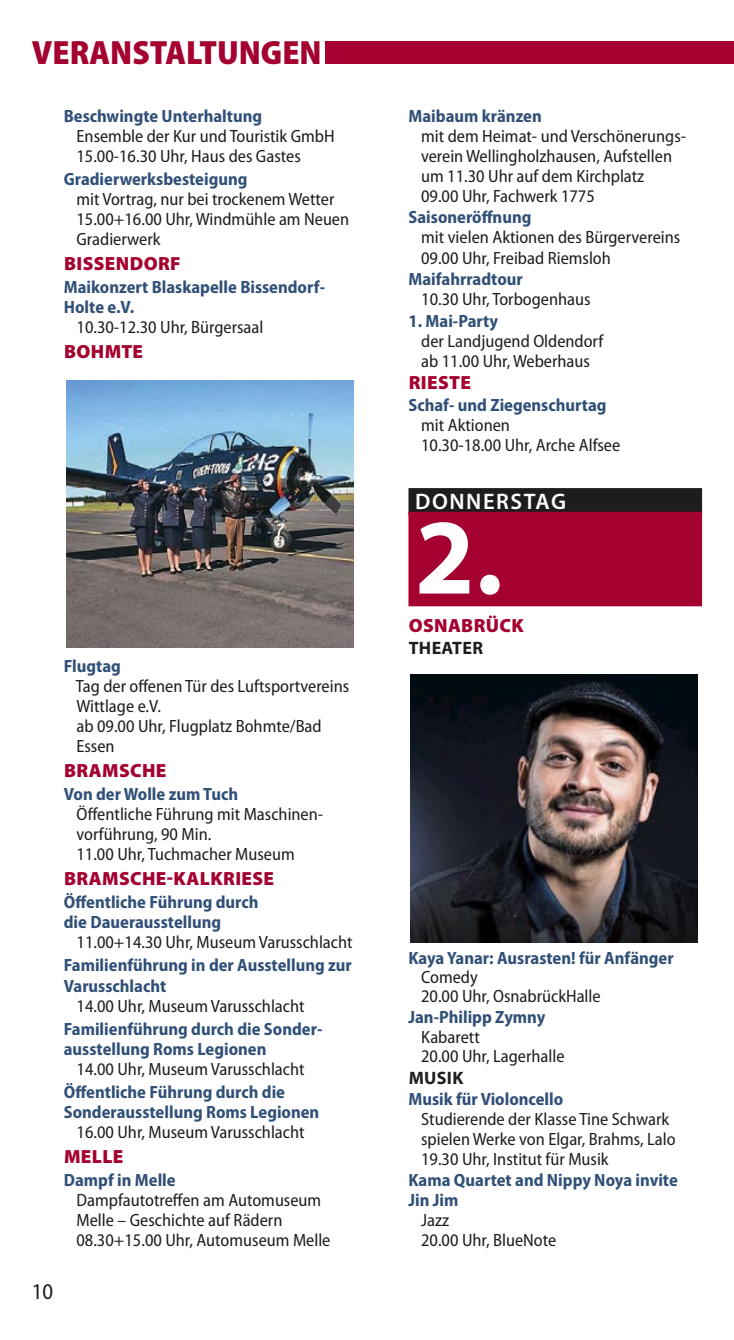
<style>
.page{position:relative;width:734px;height:1340px;background:#fff}
.page>*{position:absolute;margin:0;border:0;box-sizing:border-box;transform-origin:0 0}
.t1{font:700 108px "Myriad Pro";color:#fff}
.t2{font:900 semi-condensed 33.75px "Myriad Pro";color:#a40030}
.t3{font:600 22.5px "Myriad Pro";letter-spacing:.07em;color:#fff}
.t4{font:semi-condensed 22.5px "Myriad Pro";color:#1d1d1c}
.t5{font:900 19.12px "Myriad Pro";letter-spacing:.02em;color:#a40030}
.t6{font:700 18px "Myriad Pro";letter-spacing:.02em;color:#1d1d1c}
.t7{font:semi-condensed 17.78px/20px "Myriad Pro";color:#1d1d1c}
.t8{font:700 semi-condensed 17.78px/19.3px "Myriad Pro";color:#315077}
.s1{font-weight:700;color:#315077}
.s2{font-weight:400;color:#1d1d1c}
</style>
<div class="page">
<div style="left:408px;top:488px;width:294px;height:27px;background:#1d1d1c"></div>
<div style="left:408px;top:512px;width:294px;height:94px;background:#a40030"></div>
<img style="left:66px;top:381px;width:287px;height:266px">
<img style="left:410px;top:674px;width:287px;height:268px">
<div style="left:325px;top:41px;width:408px;height:23px;background:#a40030"></div>
<p class="t2" style="left:32px;top:40px;width:291px">VERANSTALTUNGEN</p>
<p class="t7" style="left:76px;top:107px;width:259px;text-indent:-13px"><span class="s1">Beschwingte Unterhaltung<br></span>Ensemble der Kur und Touristik GmbH<br>15.00-16.30 Uhr, Haus des Gastes</p>
<p class="t7" style="left:76px;top:171px;width:274px;text-indent:-13px"><span class="s1">Gradierwerksbesteigung<br></span>mit Vortrag, nur bei trockenem Wetter<br>15.00+16.00 Uhr, Windmühle am Neuen<br>Gradierwerk</p>
<p class="t5" style="left:64px;top:252px;width:118px">BISSENDORF</p>
<p class="t8" style="left:64px;top:279px;width:263px">Maikonzert Blaskapelle Bissendorf-</p>
<p class="t8" style="left:64px;top:299px;width:72px">Holte e.V.</p>
<p class="t7" style="left:77px;top:319px;width:188px">10.30-12.30 Uhr, Bürgersaal</p>
<p class="t5" style="left:64px;top:340px;width:81px">BOHMTE</p>
<p class="t7" style="left:76px;top:657px;width:275px;text-indent:-12px"><span class="s1">Flugtag<br></span>Tag der offenen Tür des Luftsportvereins<br>Wittlage e.V.<br>ab 09.00 Uhr, Flugplatz Bohmte/Bad<br>Essen</p>
<p class="t5" style="left:64px;top:759px;width:104px">BRAMSCHE</p>
<p class="t7" style="left:76px;top:785px;width:248px;text-indent:-13px"><span class="s1">Von der Wolle zum Tuch<br></span>Öffentliche Führung mit Maschinen&shy;vorführung, 90 Min.<br>11.00 Uhr, Tuchmacher Museum</p>
<p class="t5" style="left:64px;top:867px;width:212px">BRAMSCHE-KALKRIESE</p>
<p class="t8" style="left:64px;top:894px;width:196px">Öffentliche Führung durch</p>
<p class="t8" style="left:64px;top:914px;width:159px">die Dauerausstellung</p>
<p class="t7" style="left:77px;top:933px;width:277px">11.00+14.30 Uhr, Museum Varusschlacht</p>
<p class="t8" style="left:64px;top:957px;width:289px">Familienführung in der Ausstellung zur</p>
<p class="t8" style="left:64px;top:977px;width:104px">Varusschlacht</p>
<p class="t7" style="left:77px;top:997px;width:229px">14.00 Uhr, Museum Varusschlacht</p>
<p class="t8" style="left:64px;top:1020px;width:260px">Familienführung durch die Sonder -</p>
<p class="t8" style="left:64px;top:1040px;width:204px">ausstellung Roms Legionen</p>
<p class="t7" style="left:77px;top:1060px;width:229px">14.00 Uhr, Museum Varusschlacht</p>
<p class="t8" style="left:64px;top:1084px;width:223px">Öffentliche Führung durch die</p>
<p class="t8" style="left:64px;top:1104px;width:257px">Sonderausstellung Roms Legionen</p>
<p class="t7" style="left:77px;top:1123px;width:229px">16.00 Uhr, Museum Varusschlacht</p>
<p class="t5" style="left:64px;top:1144px;width:61px">MELLE</p>
<p class="t7" style="left:76px;top:1171px;width:255px;text-indent:-13px"><span class="s1">Dampf in Melle<br></span>Dampfautotreffen am Automuseum<br>Melle – Geschichte auf Rädern<br>08.30+15.00 Uhr, Automuseum Melle</p>
<p class="t4" style="left:32px;top:1283px;width:23px">10</p>
<p class="t7" style="left:421px;top:107px;width:266px;text-indent:-13px"><span class="s1">Maibaum kränzen<br></span>mit dem Heimat- und Verschönerungs&shy;verein Wellingholzhausen, Aufstellen um 11.30 Uhr auf dem Kirchplatz<br>09.00 Uhr, Fachwerk 1775</p>
<p class="t7" style="left:421px;top:209px;width:260px;text-indent:-13px"><span class="s1">Saisoneröffnung<br></span>mit vielen Aktionen des Bürgervereins<br>09.00 Uhr, Freibad Riemsloh</p>
<p class="t7" style="left:421px;top:270px;width:171px;text-indent:-13px"><span class="s1">Maifahrradtour<br></span>10.30 Uhr, Torbogenhaus</p>
<p class="t7" style="left:421px;top:312px;width:184px;text-indent:-13px"><span class="s1">1. Mai-Party<br></span>der Landjugend Oldendorf ab 11.00 Uhr, Weberhaus</p>
<p class="t5" style="left:408px;top:371px;width:64px">RIESTE</p>
<p class="t7" style="left:421px;top:396px;width:200px;text-indent:-13px"><span class="s1">Schaf- und Ziegenschurtag </span>mit Aktionen<br>10.30-18.00 Uhr, Arche Alfsee</p>
<p class="t3" style="left:415px;top:488px;width:152px">DONNERSTAG</p>
<p class="t1" style="left:415px;top:493px;width:90px">2.</p>
<p class="t5" style="left:408px;top:614px;width:117px">OSNABRÜCK</p>
<p class="t6" style="left:408px;top:637px;width:76px">THEATER</p>
<p class="t8" style="left:421px;top:949px;width:254px;text-indent:-13px">Kaya Yanar: Ausrasten! für Anfänger<br><span class="s2">Comedy<br>20.00 Uhr, OsnabrückHalle</span></p>
<p class="t7" style="left:421px;top:1009px;width:145px;line-height:19.3px;text-indent:-13px"><span class="s1">Jan-Philipp Zymny<br></span>Kabarett<br>20.00 Uhr, Lagerhalle</p>
<p class="t6" style="left:408px;top:1067px;width:56px">MUSIK</p>
<p class="t7" style="left:421px;top:1090px;width:256px;text-indent:-13px"><span class="s1">Musik für Violoncello<br></span>Studierende der Klasse Tine Schwark spielen Werke von Elgar, Brahms, Lalo<br>19.30 Uhr, Institut für Musik</p>
<p class="t8" style="left:408px;top:1171px;width:271px">Kama Quartet and Nippy Noya invite</p>
<p class="t8" style="left:408px;top:1191px;width:51px">Jin Jim</p>
<p class="t7" style="left:421px;top:1211px;width:29px">Jazz</p>
<p class="t7" style="left:421px;top:1231px;width:137px">20.00 Uhr, BlueNote</p>
</div>
